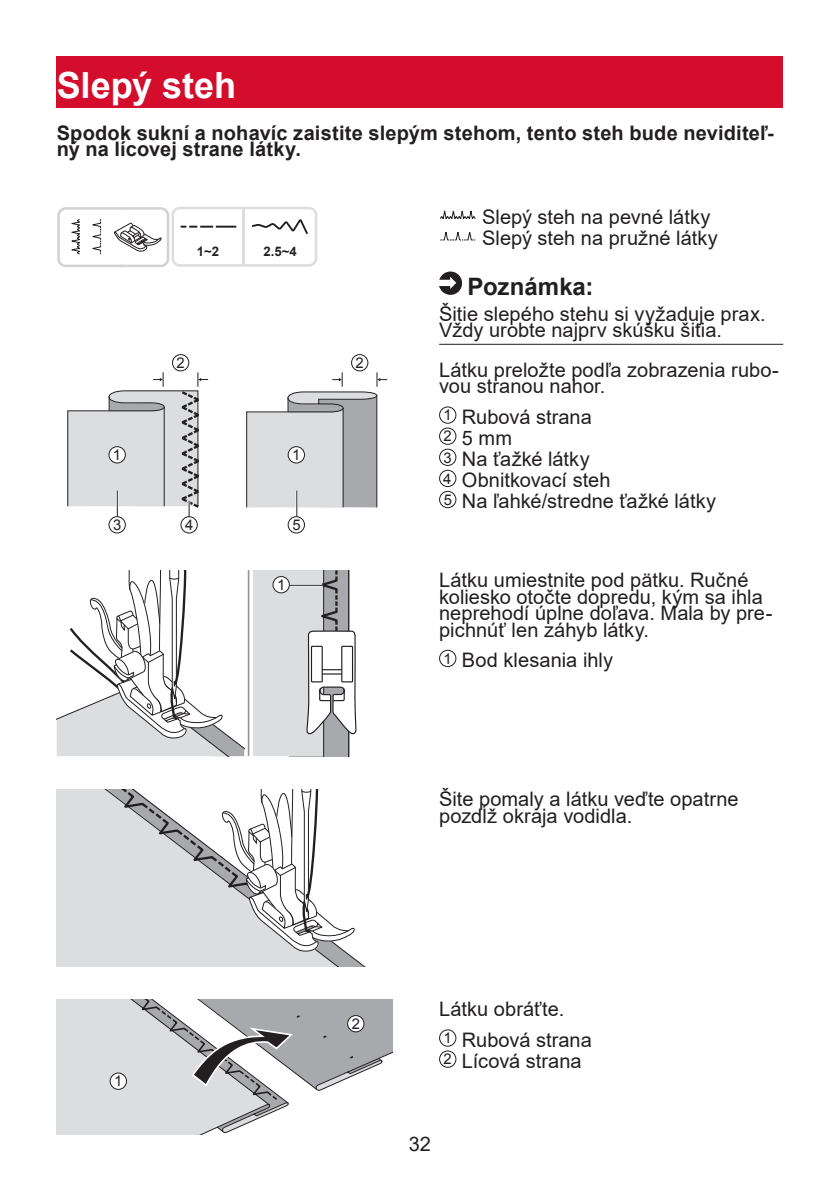
<style>
.page{position:relative;width:840px;height:1191px;background:#fff}
.page>*{position:absolute;margin:0;border:0;box-sizing:border-box;transform-origin:0 0}
.t1{font:700 36px "Arial";letter-spacing:-.005em;color:#fff}
.t2{font:700 24px "Arial";color:#231f20}
.t3{font:20px/16.4px "Arial";color:#231f20}
.t4{font:700 20px/16.4px "Arial";letter-spacing:.01em;color:#231f20}
.t5{font:14.8px "Arial";color:#231f20}
.t6{font:700 13.2px "Arial";color:#231f20}
</style>
<div class="page">
<div style="left:57px;top:57px;width:725px;height:51px;background:#d30d2b"></div>
<hr style="left:439px;top:344px;width:343px;height:1px;background:#231f20">
<svg style="left:440px;top:210px;width:36px;height:9px"></svg>
<svg style="left:440px;top:232px;width:35px;height:9px"></svg>
<svg style="left:439px;top:271px;width:23px;height:24px"></svg>
<div style="left:439px;top:406px;width:17px;height:18px;border:1px solid #231f20;border-radius:50%"></div>
<div style="left:439px;top:427px;width:17px;height:18px;border:1px solid #231f20;border-radius:50%"></div>
<div style="left:439px;top:449px;width:17px;height:17px;border:1px solid #231f20;border-radius:50%"></div>
<div style="left:439px;top:470px;width:17px;height:17px;border:1px solid #231f20;border-radius:50%"></div>
<div style="left:439px;top:491px;width:17px;height:17px;border:1px solid #231f20;border-radius:50%"></div>
<hr style="left:296px;top:490px;width:1px;height:37px;background:#231f20">
<div style="left:108px;top:516px;width:18px;height:17px;border:1px solid #231f20;border-radius:50%"></div>
<div style="left:351px;top:354px;width:17px;height:17px;border:1px solid #231f20;border-radius:50%"></div>
<div style="left:172px;top:354px;width:17px;height:17px;border:1px solid #231f20;border-radius:50%"></div>
<div style="left:288px;top:517px;width:16px;height:16px;background:#fff;border-radius:50%"></div>
<div style="left:287px;top:516px;width:18px;height:17px;border:1px solid #231f20;border-radius:50%"></div>
<svg style="left:181px;top:517px;width:16px;height:16px"></svg>
<div style="left:180px;top:516px;width:17px;height:17px;border:1px solid #231f20;border-radius:50%"></div>
<svg style="left:67px;top:372px;width:141px;height:155px"></svg>
<svg style="left:246px;top:372px;width:141px;height:136px"></svg>
<div style="left:109px;top:447px;width:16px;height:16px;background:#fff;border-radius:50%"></div>
<div style="left:108px;top:446px;width:18px;height:17px;border:1px solid #231f20;border-radius:50%"></div>
<div style="left:288px;top:447px;width:16px;height:16px;background:#fff;border-radius:50%"></div>
<div style="left:287px;top:446px;width:18px;height:17px;border:1px solid #231f20;border-radius:50%"></div>
<svg style="left:57px;top:953px;width:308px;height:13px;background:#d6d7d9"></svg>
<svg style="left:57px;top:789px;width:298px;height:164px"></svg>
<svg style="left:57px;top:999px;width:335px;height:135px"></svg>
<div style="left:347px;top:1015px;width:17px;height:16px;background:#fff;border-radius:50%"></div>
<div style="left:347px;top:1015px;width:17px;height:17px;border:1px solid #231f20;border-radius:50%"></div>
<div style="left:110px;top:1073px;width:16px;height:16px;background:#fff;border-radius:50%"></div>
<div style="left:110px;top:1072px;width:17px;height:17px;border:1px solid #231f20;border-radius:50%"></div>
<svg style="left:57px;top:207px;width:260px;height:60px"></svg>
<hr style="left:247px;top:570px;width:2px;height:186px;background:#939598">
<div style="left:253px;top:570px;width:70px;height:186px;background:#dcdddf"></div>
<hr style="left:288px;top:584px;width:34px;height:2px;background:#fff">
<hr style="left:288px;top:585px;width:34px;height:1px;background:#231f20">
<div style="left:273px;top:576px;width:16px;height:17px;background:#fff;border-radius:50%"></div>
<div style="left:272px;top:576px;width:17px;height:17px;border:1px solid #231f20;border-radius:50%"></div>
<svg style="left:57px;top:570px;width:187px;height:186px"></svg>
<svg style="left:305px;top:570px;width:51px;height:186px"></svg>
<div style="left:439px;top:650px;width:17px;height:17px;border:1px solid #231f20;border-radius:50%"></div>
<div style="left:439px;top:1029px;width:17px;height:17px;border:1px solid #231f20;border-radius:50%"></div>
<div style="left:439px;top:1050px;width:17px;height:17px;border:1px solid #231f20;border-radius:50%"></div>
<h1 class="t1" style="left:57px;top:60px;width:181px">Slepý steh</h1>
<p class="t4" style="left:57px;top:125px;width:718px">Spodok sukní a nohavíc zaistite slepým stehom, tento steh bude neviditeľ&shy;ný na lícovej strane látky.</p>
<p class="t6" style="left:197px;top:243px;width:24px">1~2</p>
<p class="t6" style="left:263px;top:243px;width:35px">2.5~4</p>
<p class="t5" style="left:176px;top:353px;width:10px">2</p>
<p class="t5" style="left:355px;top:353px;width:10px">2</p>
<p class="t5" style="left:113px;top:445px;width:10px">1</p>
<p class="t5" style="left:292px;top:445px;width:10px">1</p>
<p class="t5" style="left:113px;top:515px;width:10px">3</p>
<p class="t5" style="left:185px;top:515px;width:10px">4</p>
<p class="t5" style="left:292px;top:515px;width:10px">5</p>
<p class="t3" style="left:481px;top:206px;width:237px;line-height:21.2px">Slepý steh na pevné látky<br>Slepý steh na pružné látky</p>
<p class="t2" style="left:467px;top:269px;width:127px">Poznámka:</p>
<p class="t3" style="left:439px;top:305px;width:328px">Šitie slepého stehu si vyžaduje prax.<br>Vždy urobte najprv skúšku šitia.</p>
<p class="t3" style="left:439px;top:361px;width:341px">Látku preložte podľa zobrazenia rubo&shy;vou stranou nahor.</p>
<p class="t3" style="left:443px;top:406px;width:274px;line-height:21.2px"><sup>1</sup> Rubová strana<br><sup>2</sup> 5 mm<br><sup>3</sup> Na ťažké látky<br><sup>4</sup> Obnitkovací steh<br><sup>5</sup> Na ľahké/stredne ťažké látky</p>
<p class="t5" style="left:277px;top:575px;width:10px">1</p>
<p class="t3" style="left:439px;top:572px;width:334px">Látku umiestnite pod pätku. Ručné koliesko otočte dopredu, kým sa ihla neprehodí úplne doľava. Mala by pre&shy;pichnúť len záhyb látky.</p>
<p class="t3" style="left:443px;top:651px;width:171px"><sup>1</sup> Bod klesania ihly</p>
<p class="t5" style="left:114px;top:1071px;width:10px">1</p>
<p class="t3" style="left:439px;top:791px;width:301px">Šite pomaly a látku veďte opatrne pozdĺž okraja vodidla.</p>
<p class="t5" style="left:352px;top:1013px;width:10px">2</p>
<p class="t3" style="left:439px;top:994px;width:154px;line-height:30.4px">Látku obráťte.<br><sup>1</sup> Rubová strana</p>
<p class="t3" style="left:443px;top:1052px;width:139px"><sup>2</sup> Lícová strana</p>
<p class="t3" style="left:408px;top:1136px;width:24px">32</p>
</div>
